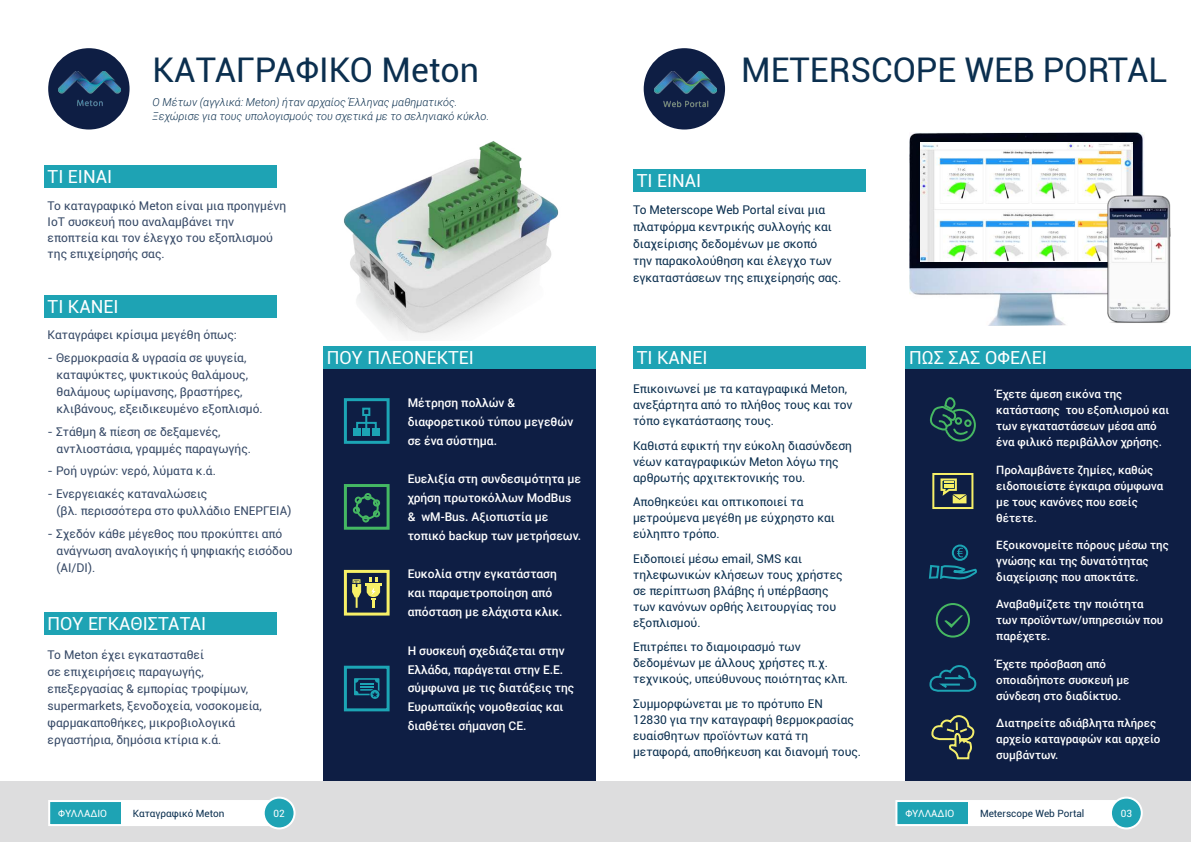
<style>
.page{position:relative;width:1191px;height:842px;background:#fff}
.page>*{position:absolute;margin:0;border:0;box-sizing:border-box;transform-origin:0 0}
.t1{font:34px "Roboto";color:#0b2f4f}
.t2{font:18px "Roboto";color:#fff}
.t3{font:12px/16px "Roboto";color:#0b2f4f}
.t4{font:12px/17px "Roboto";color:#364966}
.t5{font:500 12px/18.8px "Roboto";color:#fff}
.t6{font:500 11.5px/16px "Roboto";color:#fff}
.t7{font:italic 300 11px/13.2px "Roboto";color:#0b2f4e}
.t8{font:10px "Roboto";color:#0b2f4f}
.t9{font:10px "Roboto";color:#fff}
</style>
<div class="page">
<div style="left:323px;top:368px;width:272px;height:414px;background:#0e1e44"></div>
<div style="left:48px;top:48px;width:82px;height:82px;background:#0e1e44;border-radius:50%"></div>
<div style="left:0;top:781px;width:604px;height:61px;background:#ddddde"></div>
<div style="left:49px;top:801px;width:222px;height:24px;background:#1ea3b4"></div>
<div style="left:121px;top:801px;width:150px;height:24px;background:#fff"></div>
<div style="left:48px;top:800px;width:224px;height:26px;border:2px solid #fff"></div>
<div style="left:264px;top:798px;width:30px;height:30px;background:#1ea3b4;border-radius:50%"></div>
<div style="left:263px;top:797px;width:32px;height:32px;border:2px solid #fff;border-radius:50%"></div>
<div style="left:44px;top:165px;width:232px;height:23px;background:#1ea3b4"></div>
<div style="left:44px;top:295px;width:232px;height:22px;background:#1ea3b4"></div>
<div style="left:44px;top:612px;width:232px;height:23px;background:#1ea3b4"></div>
<div style="left:323px;top:346px;width:272px;height:22px;background:#1ea3b4"></div>
<div style="left:344px;top:398px;width:45px;height:46px;border:3px solid #1ca5b5"></div>
<div style="left:362px;top:408px;width:8px;height:8px;border:2px solid #1ca5b5"></div>
<svg style="left:365px;top:416px;width:2px;height:10px"></svg>
<div style="left:353px;top:428px;width:7px;height:8px;background:#1ca5b5"></div>
<div style="left:356px;top:422px;width:21px;height:7px;border:2px solid #1ca5b5"></div>
<div style="left:362px;top:428px;width:8px;height:8px;background:#1ca5b5"></div>
<div style="left:372px;top:428px;width:8px;height:8px;background:#1ca5b5"></div>
<div style="left:344px;top:484px;width:45px;height:46px;border:3px solid #44b863"></div>
<div style="left:353px;top:507px;width:7px;height:7px;border:2px solid #46b862;border-radius:50%"></div>
<div style="left:362px;top:515px;width:7px;height:7px;border:2px solid #46b862;border-radius:50%"></div>
<div style="left:355px;top:497px;width:7px;height:7px;border:2px solid #46b862;border-radius:50%"></div>
<div style="left:364px;top:493px;width:7px;height:7px;border:2px solid #46b862;border-radius:50%"></div>
<div style="left:373px;top:499px;width:7px;height:8px;border:2px solid #46b862;border-radius:50%"></div>
<div style="left:373px;top:510px;width:7px;height:7px;border:2px solid #46b862;border-radius:50%"></div>
<div style="left:356px;top:496px;width:23px;height:23px;border:2px solid #46b862;border-radius:50%"></div>
<div style="left:344px;top:570px;width:45px;height:46px;border:3px solid #f7f067"></div>
<svg style="left:352px;top:578px;width:29px;height:30px"></svg>
<img style="left:343px;top:141px;width:216px;height:196px">
<img style="left:59px;top:71px;width:62px;height:36px">
<img style="left:909px;top:132px;width:235px;height:193px">
<div style="left:905px;top:368px;width:286px;height:420px;background:#0e1e44"></div>
<div style="left:587px;top:781px;width:604px;height:61px;background:#ddddde"></div>
<div style="left:896px;top:801px;width:222px;height:24px;background:#1ea3b4"></div>
<div style="left:968px;top:801px;width:150px;height:24px;background:#fff"></div>
<div style="left:895px;top:800px;width:224px;height:26px;border:2px solid #fff"></div>
<div style="left:1111px;top:798px;width:30px;height:30px;background:#1ea3b4;border-radius:50%"></div>
<div style="left:1110px;top:797px;width:32px;height:32px;border:2px solid #fff;border-radius:50%"></div>
<svg style="left:929px;top:665px;width:46px;height:27px"></svg>
<svg style="left:931px;top:715px;width:44px;height:45px"></svg>
<svg style="left:930px;top:397px;width:46px;height:45px"></svg>
<div style="left:643px;top:48px;width:82px;height:82px;background:#0e1e44;border-radius:50%"></div>
<img style="left:920px;top:142px;width:212px;height:119px">
<div style="left:633px;top:169px;width:232px;height:22px;background:#1ea3b4"></div>
<div style="left:905px;top:347px;width:286px;height:22px;background:#1ea3b4"></div>
<div style="left:633px;top:346px;width:232px;height:23px;background:#1ea3b4"></div>
<img style="left:654px;top:71px;width:62px;height:37px">
<img style="left:1102px;top:192px;width:69px;height:133px">
<svg style="left:354px;top:678px;width:25px;height:21px"></svg>
<div style="left:344px;top:666px;width:45px;height:45px;border:3px solid #1ca5b5"></div>
<div style="left:935px;top:603px;width:35px;height:35px;border:2px solid #46b862;border-radius:50%"></div>
<svg style="left:944px;top:615px;width:19px;height:13px"></svg>
<svg style="left:928px;top:473px;width:49px;height:107px"></svg>
<h1 class="t1" style="left:153px;top:47px;width:328px">ΚΑΤΑΓΡΑΦΙΚΟ Meton</h1>
<h2 class="t2" style="left:48px;top:164px;width:66px">TI ΕΙΝΑΙ</h2>
<p class="t7" style="left:153px;top:95px;width:338px">Ο Μέτων (αγγλικά: Meton) ήταν αρχαίος Έλληνας μαθηματικός.<br>Ξεχώρισε για τους υπολογισμούς του σχετικά με το σεληνιακό κύκλο.</p>
<p class="t4" style="left:48px;top:197px;width:240px;line-height:16px">Το καταγραφικό Meton είναι μια προηγμένη IoT συσκευή που αναλαμβάνει την εποπτεία και τον έλεγχο του εξοπλισμού της επιχείρησής σας.</p>
<h2 class="t2" style="left:48px;top:293px;width:72px">ΤΙ ΚΑΝΕΙ</h2>
<p class="t4" style="left:48px;top:326px;width:191px">Καταγράφει κρίσιμα μεγέθη όπως:</p>
<p class="t4" style="left:57px;top:349px;width:208px;text-indent:-9px">- Θερμοκρασία &amp; υγρασία σε ψυγεία, καταψύκτες, ψυκτικούς θαλάμους, θαλάμους ωρίμανσης, βραστήρες, κλιβάνους, εξειδικευμένο εξοπλισμό.</p>
<p class="t4" style="left:57px;top:422px;width:196px;text-indent:-9px">- Στάθμη &amp; πίεση σε δεξαμενές, αντλιοστάσια, γραμμές παραγωγής.</p>
<p class="t4" style="left:48px;top:462px;width:170px">- Ροή υγρών: νερό, λύματα κ.ά.</p>
<p class="t4" style="left:57px;top:485px;width:236px;text-indent:-9px">- Ενεργειακές καταναλώσεις<br>(βλ. περισσότερα στο φυλλάδιο ΕΝΕΡΓΕΙΑ)</p>
<p class="t4" style="left:57px;top:524px;width:238px;text-indent:-9px">- Σχεδόν κάθε μέγεθος που προκύπτει από ανάγνωση αναλογικής ή ψηφιακής εισόδου (ΑΙ/DI).</p>
<h2 class="t2" style="left:48px;top:611px;width:160px">ΠΟΥ ΕΓΚΑΘΙΣΤΑΤΑΙ</h2>
<p class="t4" style="left:48px;top:645px;width:216px">Το Meton έχει εγκατασταθεί<br>σε επιχειρήσεις παραγωγής, επεξεργασίας &amp; εμπορίας τροφίμων, supermarkets, ξενοδοχεία, νοσοκομεία, φαρμακαποθήκες, μικροβιολογικά εργαστήρια, δημόσια κτίρια κ.ά.</p>
<p class="t9" style="left:58px;top:806px;width:50px">ΦΥΛΛΑΔΙΟ</p>
<p class="t8" style="left:133px;top:806px;width:93px">Καταγραφικό Meton</p>
<p class="t9" style="left:273px;top:806px;width:13px">02</p>
<h2 class="t2" style="left:327px;top:345px;width:148px">ΠΟΥ ΠΛΕΟΝΕΚΤΕΙ</h2>
<p class="t5" style="left:408px;top:393px;width:167px">Μέτρηση πολλών &amp; διαφορετικού τύπου μεγεθών σε ένα σύστημα.</p>
<p class="t5" style="left:408px;top:469px;width:175px">Ευελιξία στη συνδεσιμότητα με χρήση πρωτοκόλλων ModBus &amp; wM-Bus. Αξιοπιστία με τοπικό backup των μετρήσεων.</p>
<p class="t5" style="left:408px;top:564px;width:156px">Ευκολία στην εγκατάσταση και παραμετροποίηση από απόσταση με ελάχιστα κλικ.</p>
<p class="t5" style="left:408px;top:641px;width:168px">Η συσκευή σχεδιάζεται στην<br>Ελλάδα, παράγεται στην Ε.Ε. σύμφωνα με τις διατάξεις της<br>Ευρωπαϊκής νομοθεσίας και διαθέτει σήμανση CE.</p>
<h2 class="t2" style="left:636px;top:168px;width:66px">TI ΕΙΝΑΙ</h2>
<h1 class="t1" style="left:741px;top:47px;width:427px">METERSCOPE WEB PORTAL</h1>
<p class="t3" style="left:633px;top:200px;width:210px;line-height:17px">Το Meterscope Web Portal είναι μια πλατφόρμα κεντρικής συλλογής και διαχείρισης δεδομένων με σκοπό<br>την παρακολούθηση και έλεγχο των εγκαταστάσεων της επιχείρησής σας.</p>
<h2 class="t2" style="left:636px;top:345px;width:72px">ΤΙ ΚΑΝΕΙ</h2>
<h2 class="t2" style="left:909px;top:345px;width:139px">ΠΩΣ ΣΑΣ ΟΦΕΛΕΙ</h2>
<p class="t3" style="left:633px;top:380px;width:221px">Επικοινωνεί με τα καταγραφικά Meton, ανεξάρτητα από το πλήθος τους και τον τόπο εγκατάστασης τους.</p>
<p class="t3" style="left:633px;top:437px;width:220px">Καθιστά εφικτή την εύκολη διασύνδεση νέων καταγραφικών Meton λόγω της αρθρωτής αρχιτεκτονικής του.</p>
<p class="t3" style="left:633px;top:493px;width:203px">Αποθηκεύει και οπτικοποιεί τα μετρούμενα μεγέθη με εύχρηστο και εύληπτο τρόπο.</p>
<p class="t3" style="left:633px;top:550px;width:211px">Ειδοποιεί μέσω email, SMS και τηλεφωνικών κλήσεων τους χρήστες σε περίπτωση βλάβης ή υπέρβασης των κανόνων ορθής λειτουργίας του εξοπλισμού.</p>
<p class="t3" style="left:633px;top:638px;width:216px">Επιτρέπει το διαμοιρασμό των δεδομένων με άλλους χρήστες π.χ. τεχνικούς, υπεύθυνους ποιότητας κλπ.</p>
<p class="t3" style="left:633px;top:695px;width:230px">Συμμορφώνεται με το πρότυπο EN<br>12830 για την καταγραφή θερμοκρασίας ευαίσθητων προϊόντων κατά τη μεταφορά, αποθήκευση και διανομή τους.</p>
<p class="t6" style="left:996px;top:386px;width:174px">Έχετε άμεση εικόνα της κατάστασης του εξοπλισμού και των εγκαταστάσεων μέσα από ένα φιλικό περιβάλλον χρήσης.</p>
<p class="t6" style="left:996px;top:461px;width:169px">Προλαμβάνετε ζημίες, καθώς ειδοποιείστε έγκαιρα σύμφωνα με τους κανόνες που εσείς θέτετε.</p>
<p class="t6" style="left:996px;top:536px;width:174px">Εξοικονομείτε πόρους μέσω της γνώσης και της δυνατότητας διαχείρισης που αποκτάτε.</p>
<p class="t6" style="left:996px;top:596px;width:168px">Αναβαθμίζετε την ποιότητα των προϊόντων/υπηρεσιών που παρέχετε.</p>
<p class="t6" style="left:996px;top:655px;width:135px">Έχετε πρόσβαση από οποιαδήποτε συσκευή με σύνδεση στο διαδίκτυο.</p>
<p class="t6" style="left:996px;top:714px;width:166px">Διατηρείτε αδιάβλητα πλήρες αρχείο καταγραφών και αρχείο συμβάντων.</p>
<p class="t9" style="left:905px;top:806px;width:50px">ΦΥΛΛΑΔΙΟ</p>
<p class="t8" style="left:980px;top:806px;width:106px">Meterscope Web Portal</p>
<p class="t9" style="left:1120px;top:806px;width:13px">03</p>
</div>
